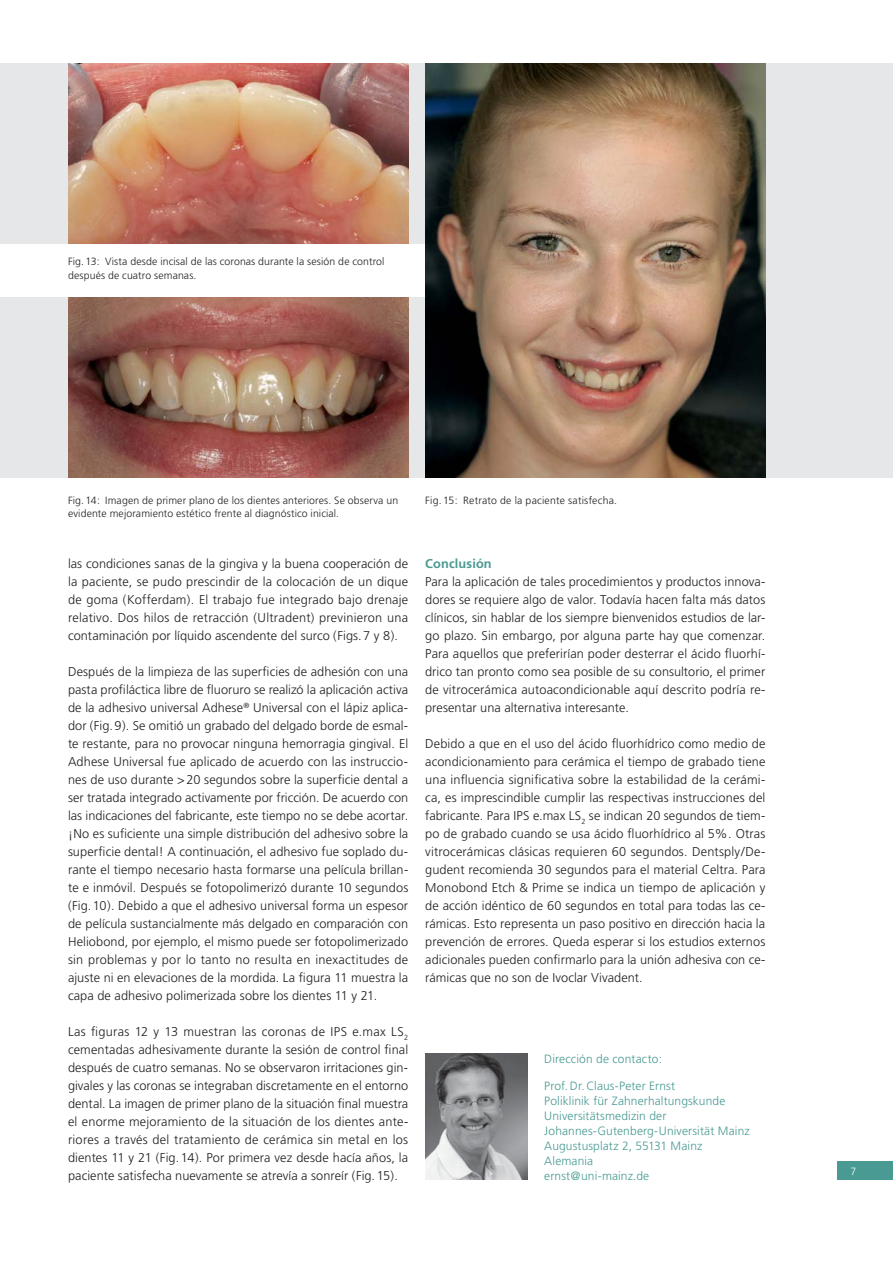
<style>
.page{position:relative;width:893px;height:1263px;background:#fff}
.page>*{position:absolute;margin:0;border:0;box-sizing:border-box;transform-origin:0 0}
.t1{font:300 12.75px/18px "Frutiger";letter-spacing:.005em;color:#231f20;text-align:justify}
.t2{font:700 12.75px "Frutiger";letter-spacing:.01em;color:#489a92}
.t3{font:300 12px/15px "Frutiger";letter-spacing:.01em;color:#489a92}
.t4{font:300 10.5px/13.5px "Frutiger";letter-spacing:.01em;color:#231f20}
.t5{font:300 10.5px "Frutiger";color:#fff}
</style>
<div class="page">
<div style="left:425px;top:64px;width:468px;height:414px;background:#e6e7e8"></div>
<div style="left:0;top:298px;width:425px;height:180px;background:#e6e7e8"></div>
<div style="left:0;top:64px;width:425px;height:180px;background:#e6e7e8"></div>
<img style="left:425px;top:1054px;width:102px;height:126px">
<img style="left:68px;top:64px;width:340px;height:180px">
<img style="left:68px;top:298px;width:340px;height:180px">
<img style="left:425px;top:64px;width:340px;height:414px">
<div style="left:838px;top:1162px;width:55px;height:18px;background:#489a92"></div>
<p class="t4" style="left:68px;top:256px;width:318px">Fig. 13: Vista desde incisal de las coronas durante la sesión de control después de cuatro semanas.</p>
<p class="t4" style="left:68px;top:494px;width:332px">Fig. 14: Imagen de primer plano de los dientes anteriores. Se observa un evidente mejoramiento estético frente al diagnóstico inicial.</p>
<p class="t4" style="left:425px;top:494px;width:193px">Fig. 15: Retrato de la paciente satisfecha.</p>
<p class="t1" style="left:68px;top:555px;width:342px">las condiciones sanas de la gingiva y la buena cooperación de la paciente, se pudo prescindir de la colocación de un dique de goma (Kofferdam). El trabajo fue integrado bajo drenaje relativo. Dos hilos de retracción (Ultradent) previnieron una contaminación por líquido ascendente del surco (Figs. 7 y 8).</p>
<p class="t1" style="left:68px;top:663px;width:342px">Después de la limpieza de las superficies de adhesión con una pasta profiláctica libre de fluoruro se realizó la aplicación activa de la adhesivo universal Adhese<sup>®</sup> Universal con el lápiz aplica&shy;dor (Fig. 9). Se omitió un grabado del delgado borde de esmal&shy;te restante, para no provocar ninguna hemorragia gingival. El Adhese Universal fue aplicado de acuerdo con las instruccio&shy;nes de uso durante &gt; 20 segundos sobre la superficie dental a ser tratada integrado activamente por fricción. De acuerdo con las indicaciones del fabricante, este tiempo no se debe acortar. ¡No es suficiente una simple distribución del adhesivo sobre la superficie dental! A continuación, el adhesivo fue soplado du&shy;rante el tiempo necesario hasta formarse una película brillan&shy;te e inmóvil. Después se fotopolimerizó durante 10 segundos (Fig. 10). Debido a que el adhesivo universal forma un espesor de película sustancialmente más delgado en comparación con Heliobond, por ejemplo, el mismo puede ser fotopolimerizado sin problemas y por lo tanto no resulta en inexactitudes de ajuste ni en elevaciones de la mordida. La figura 11 muestra la capa de adhesivo polimerizada sobre los dientes 11 y 21.</p>
<p class="t1" style="left:68px;top:1023px;width:342px">Las figuras 12 y 13 muestran las coronas de IPS e.max LS<sub>2 </sub>cementadas adhesivamente durante la sesión de control final después de cuatro semanas. No se observaron irritaciones gin&shy;givales y las coronas se integraban discretamente en el entorno dental. La imagen de primer plano de la situación final muestra el enorme mejoramiento de la situación de los dientes ante&shy;riores a través del tratamiento de cerámica sin metal en los dientes 11 y 21 (Fig. 14). Por primera vez desde hacía años, la paciente satisfecha nuevamente se atrevía a sonreír (Fig. 15).</p>
<p class="t2" style="left:425px;top:558px;width:68px">Conclusión</p>
<p class="t1" style="left:425px;top:573px;width:342px">Para la aplicación de tales procedimientos y productos innova&shy;dores se requiere algo de valor. Todavía hacen falta más datos clínicos, sin hablar de los siempre bienvenidos estudios de lar&shy;go plazo. Sin embargo, por alguna parte hay que comenzar.<br>Para aquellos que preferirían poder desterrar el ácido fluorhí&shy;drico tan pronto como sea posible de su consultorio, el primer de vitrocerámica autoacondicionable aquí descrito podría re&shy;presentar una alternativa interesante.</p>
<p class="t1" style="left:425px;top:735px;width:342px">Debido a que en el uso del ácido fluorhídrico como medio de acondicionamiento para cerámica el tiempo de grabado tiene una influencia significativa sobre la estabilidad de la cerámi&shy;ca, es imprescindible cumplir las respectivas instrucciones del fabricante. Para IPS e.max LS<sub>2</sub> se indican 20 segundos de tiem&shy;po de grabado cuando se usa ácido fluorhídrico al 5%. Otras vitrocerámicas clásicas requieren 60 segundos. Dentsply/De&shy;gudent recomienda 30 segundos para el material Celtra. Para Monobond Etch &amp; Prime se indica un tiempo de aplicación y de acción idéntico de 60 segundos en total para todas las ce&shy;rámicas. Esto representa un paso positivo en dirección hacia la prevención de errores. Queda esperar si los estudios externos adicionales pueden confirmarlo para la unión adhesiva con ce&shy;rámicas que no son de Ivoclar Vivadent.</p>
<p class="t3" style="left:544px;top:1052px;width:119px">Dirección de contacto:</p>
<p class="t3" style="left:544px;top:1079px;width:207px">Prof. Dr. Claus-Peter Ernst<br>Poliklinik für Zahnerhaltungskunde<br>Universitätsmedizin der<br>Johannes-Gutenberg-Universität Mainz<br>Augustusplatz 2, 55131 Mainz<br>Alemania<br>ernst@uni-mainz.de</p>
<p class="t5" style="left:850px;top:1167px;width:7px">7</p>
</div>
